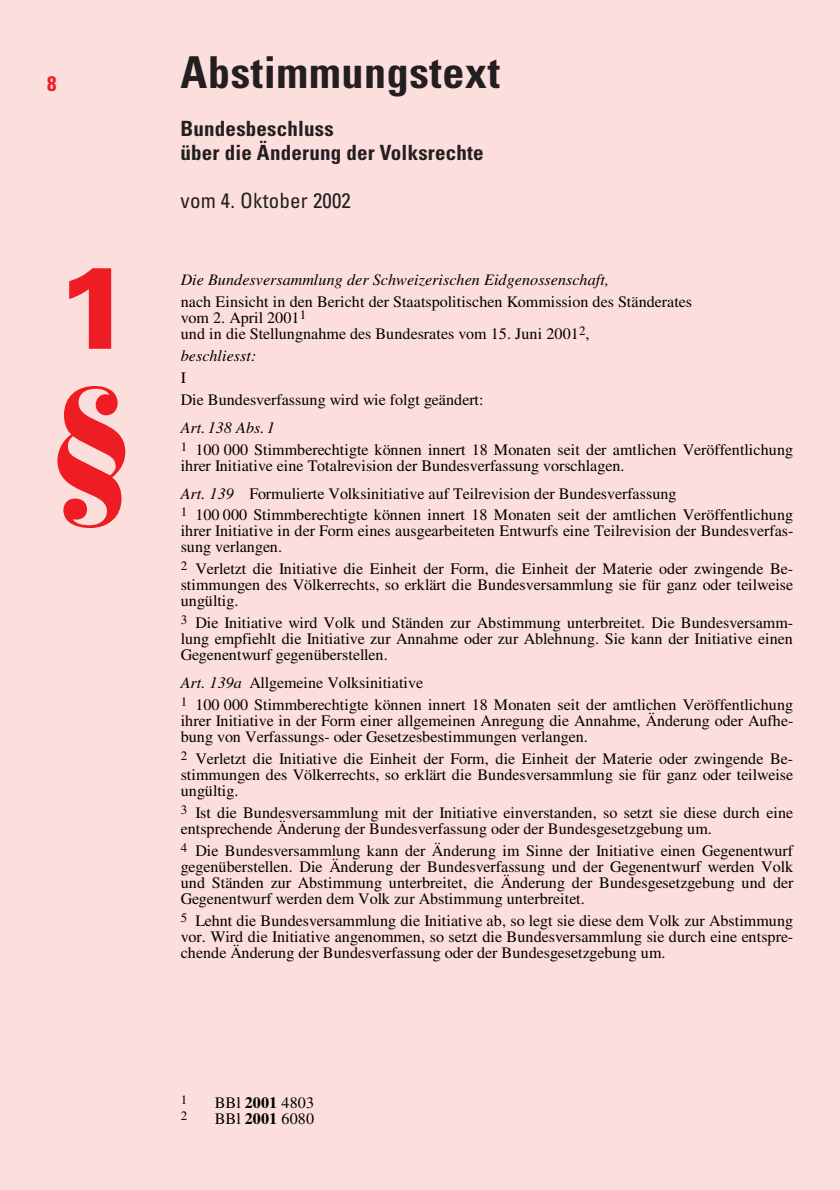
<style>
.page{position:relative;width:840px;height:1190px;background:#fcdedd}
.page>*{position:absolute;margin:0;border:0;box-sizing:border-box;transform-origin:0 0}
.t1{font:900 146px "Bauer Bodoni";color:#ee1d23}
.t2{font:900 116px "Univers";color:#ee1d23}
.t3{font:700 condensed 44px "Univers";letter-spacing:.015em;color:#231f20}
.t4{font:700 condensed 21px/24px "Univers";letter-spacing:.01em;color:#231f20}
.t5{font:condensed 21px "Univers";letter-spacing:.01em;color:#231f20}
.t6{font:700 condensed 21px "Univers";color:#ee1d23}
.t7{font:16px/16px "Times";letter-spacing:.005em;color:#000}
.t8{font:italic 16px "Times";letter-spacing:.005em;color:#000}
.t9{font:12.8px "Times";color:#000}
.s1{font-style:italic}
.s2{font-weight:700}
</style>
<div class="page">
<h3 class="t6" style="left:47px;top:76px;width:11px">8</h3>
<h2 class="t2" style="left:57px;top:265px;width:79px">1</h2>
<h1 class="t1" style="left:47px;top:384px;width:91px">§</h1>
<h3 class="t3" style="left:180px;top:57px;width:321px">Abstimmungstext</h3>
<h3 class="t4" style="left:180px;top:119px;width:305px">Bundesbeschluss<br>über die Änderung der Volksrechte</h3>
<h3 class="t5" style="left:180px;top:193px;width:172px">vom 4. Oktober 2002</h3>
<p class="t8" style="left:181px;top:274px;width:430px">Die Bundesversammlung der Schweizerischen Eidgenossenschaft,</p>
<p class="t7" style="left:181px;top:295px;width:513px">nach Einsicht in den Bericht der Staatspolitischen Kommission des Ständerates vom 2. April 2001<sup>1<br></sup>und in die Stellungnahme des Bundesrates vom 15. Juni 2001<sup>2</sup>,</p>
<p class="t8" style="left:181px;top:350px;width:77px">beschliesst:</p>
<p class="t7" style="left:181px;top:368px;width:304px;line-height:22px">I<br>Die Bundesverfassung wird wie folgt geändert:</p>
<p class="t7" style="left:181px;top:418px;width:614px;line-height:22px"><span class="s1">Art. 138 Abs. 1<br></span><sup>1</sup> 100 000 Stimmberechtigte können innert 18 Monaten seit der amtlichen Veröffentlichung</p>
<p class="t7" style="left:181px;top:453px;width:497px;line-height:28px">ihrer Initiative eine Totalrevision der Bundesverfassung vorschlagen.<br><span class="s1">Art. 139</span> Formulierte Volksinitiative auf Teilrevision der Bundesverfassung</p>
<p class="t7" style="left:181px;top:509px;width:614px;text-align:justify"><sup>1</sup> 100 000 Stimmberechtigte können innert 18 Monaten seit der amtlichen Veröffentlichung ihrer Initiative in der Form eines ausgearbeiteten Entwurfs eine Teilrevision der Bundesverfas&shy;sung verlangen.</p>
<p class="t7" style="left:181px;top:563px;width:614px;text-align:justify"><sup>2</sup> Verletzt die Initiative die Einheit der Form, die Einheit der Materie oder zwingende Be&shy;stimmungen des Völkerrechts, so erklärt die Bundesversammlung sie für ganz oder teilweise ungültig.</p>
<p class="t7" style="left:181px;top:616px;width:614px;text-align:justify"><sup>3</sup> Die Initiative wird Volk und Ständen zur Abstimmung unterbreitet. Die Bundesversamm&shy;lung empfiehlt die Initiative zur Annahme oder zur Ablehnung. Sie kann der Initiative einen Gegenentwurf gegenüberstellen.</p>
<p class="t7" style="left:181px;top:673px;width:614px;line-height:22px"><span class="s1">Art. 139a</span> Allgemeine Volksinitiative<br><sup>1</sup> 100 000 Stimmberechtigte können innert 18 Monaten seit der amtlichen Veröffentlichung</p>
<p class="t7" style="left:181px;top:714px;width:614px">ihrer Initiative in der Form einer allgemeinen Anregung die Annahme, Änderung oder Aufhe&shy;bung von Verfassungs- oder Gesetzesbestimmungen verlangen.</p>
<p class="t7" style="left:181px;top:752px;width:614px;text-align:justify"><sup>2</sup> Verletzt die Initiative die Einheit der Form, die Einheit der Materie oder zwingende Be&shy;stimmungen des Völkerrechts, so erklärt die Bundesversammlung sie für ganz oder teilweise ungültig.</p>
<p class="t7" style="left:181px;top:806px;width:614px"><sup>3</sup> Ist die Bundesversammlung mit der Initiative einverstanden, so setzt sie diese durch eine entsprechende Änderung der Bundesverfassung oder der Bundesgesetzgebung um.</p>
<p class="t7" style="left:181px;top:844px;width:614px;text-align:justify"><sup>4</sup> Die Bundesversammlung kann der Änderung im Sinne der Initiative einen Gegenentwurf gegenüberstellen. Die Änderung der Bundesverfassung und der Gegenentwurf werden Volk und Ständen zur Abstimmung unterbreitet, die Änderung der Bundesgesetzgebung und der Gegenentwurf werden dem Volk zur Abstimmung unterbreitet.</p>
<p class="t7" style="left:181px;top:914px;width:614px;text-align:justify"><sup>5</sup> Lehnt die Bundesversammlung die Initiative ab, so legt sie diese dem Volk zur Abstimmung vor. Wird die Initiative angenommen, so setzt die Bundesversammlung sie durch eine entspre&shy;chende Änderung der Bundesverfassung oder der Bundesgesetzgebung um.</p>
<p class="t9" style="left:181px;top:1095px;width:8px">1</p>
<p class="t7" style="left:215px;top:1097px;width:101px">BBl <span class="s2">2001</span> 4803</p>
<p class="t9" style="left:181px;top:1111px;width:8px">2</p>
<p class="t7" style="left:215px;top:1113px;width:101px">BBl <span class="s2">2001</span> 6080</p>
</div>
